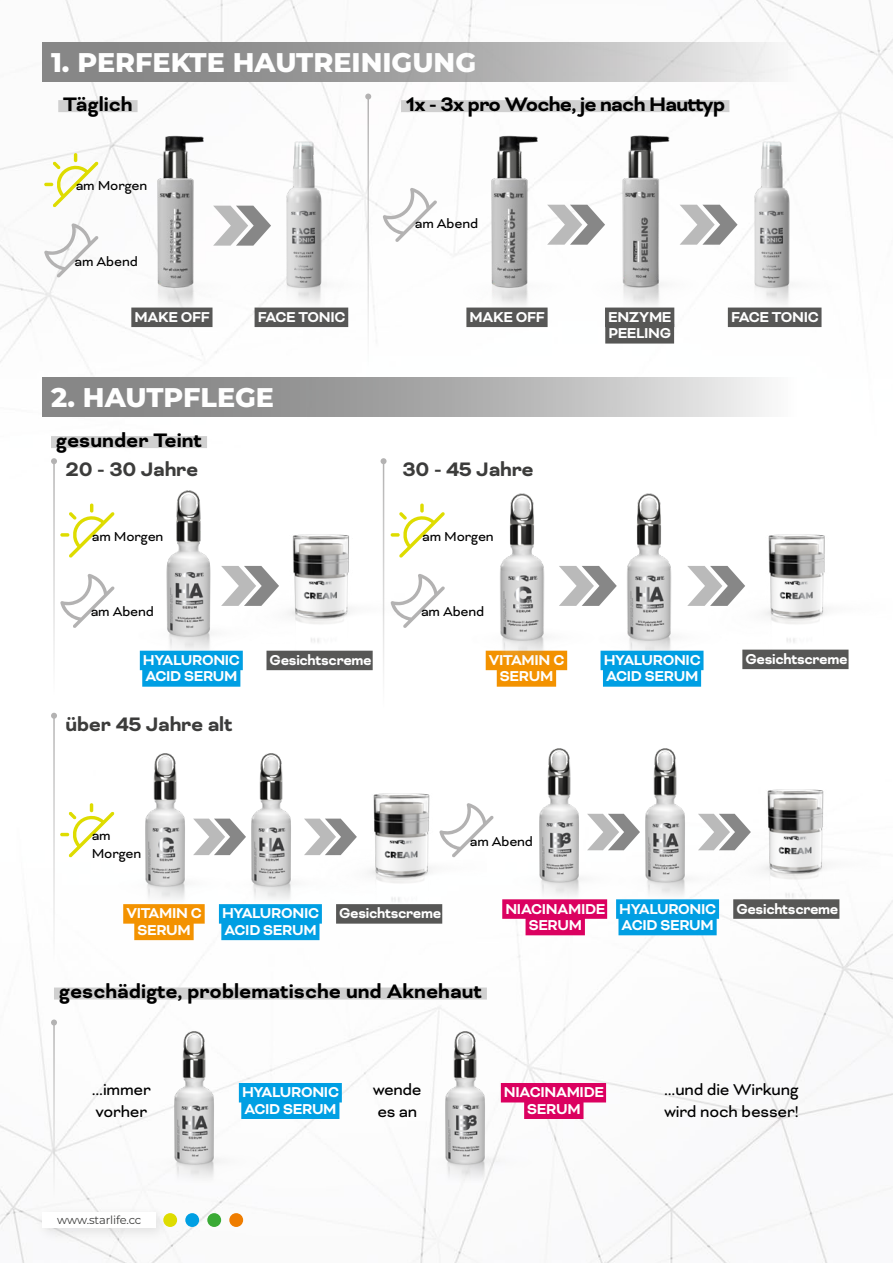
<style>
.page{position:relative;width:893px;height:1263px;background:#fff}
.page>*{position:absolute;margin:0;border:0;box-sizing:border-box;transform-origin:0 0}
.t1{font:800 27px "Montserrat";color:#fff}
.t2{font:700 22.5px "Bicyclette";color:#000}
.t3{font:700 22.5px "Bicyclette";letter-spacing:-.01em;color:#3c3c3b}
.t4{font:700 22.5px "Bicyclette";letter-spacing:-.03em;color:#000}
.t5{font:18px/21.6px "Bicyclette";letter-spacing:-.01em;color:#000}
.t6{font:700 16.5px/16.5px "Bicyclette";letter-spacing:-.02em;color:#fff;scale:.95 1}
.t7{font:15px/18px "Bicyclette";letter-spacing:-.01em;color:#000}
.t8{font:11.55px "Montserrat";letter-spacing:-.015em;color:#3c3c3b}
</style>
<div class="page">
<img style="left:0;top:0;width:893px;height:1263px">
<img style="left:80px;top:119px;width:128px;height:192px">
<img style="left:208px;top:119px;width:192px;height:192px">
<svg style="left:213px;top:206px;width:58px;height:40px"></svg>
<div style="left:131px;top:308px;width:81px;height:19px;background:#575756"></div>
<div style="left:255px;top:308px;width:93px;height:19px;background:#575756"></div>
<img style="left:415px;top:119px;width:131px;height:192px">
<div style="left:466px;top:308px;width:82px;height:19px;background:#575756"></div>
<div style="left:605px;top:308px;width:69px;height:19px;background:#575756"></div>
<div style="left:605px;top:324px;width:69px;height:20px;background:#575756"></div>
<img style="left:738px;top:119px;width:131px;height:192px">
<div style="left:728px;top:308px;width:93px;height:19px;background:#575756"></div>
<img style="left:546px;top:119px;width:192px;height:192px">
<img style="left:98px;top:474px;width:184px;height:184px">
<img style="left:215px;top:494px;width:209px;height:170px">
<svg style="left:221px;top:566px;width:58px;height:40px"></svg>
<div style="left:140px;top:651px;width:103px;height:19px;background:#009fe3"></div>
<div style="left:142px;top:667px;width:98px;height:20px;background:#009fe3"></div>
<div style="left:35px;top:1204px;width:136px;height:38px;background:#000;opacity:.1"></div>
<div style="left:43px;top:1212px;width:113px;height:16px;background:#fff"></div>
<div style="left:163px;top:1213px;width:14px;height:14px;background:#dedc00;border-radius:50%"></div>
<div style="left:185px;top:1213px;width:14px;height:14px;background:#009fe3;border-radius:50%"></div>
<div style="left:207px;top:1213px;width:14px;height:14px;background:#3aaa35;border-radius:50%"></div>
<div style="left:229px;top:1213px;width:14px;height:14px;background:#ef7d00;border-radius:50%"></div>
<hr style="left:383px;top:461px;width:1px;height:247px;background:#b3b2b2">
<svg style="left:381px;top:458px;width:6px;height:6px"></svg>
<img style="left:615px;top:478px;width:127px;height:173px">
<svg style="left:615px;top:566px;width:2px;height:40px"></svg>
<div style="left:486px;top:651px;width:81px;height:19px;background:#f39200"></div>
<div style="left:497px;top:667px;width:59px;height:20px;background:#f39200"></div>
<div style="left:601px;top:651px;width:102px;height:19px;background:#009fe3"></div>
<div style="left:603px;top:667px;width:98px;height:20px;background:#009fe3"></div>
<svg style="left:687px;top:566px;width:3px;height:40px"></svg>
<img style="left:432px;top:478px;width:183px;height:184px">
<img style="left:690px;top:495px;width:203px;height:170px">
<hr style="left:53px;top:716px;width:2px;height:246px;background:#b3b2b2">
<svg style="left:51px;top:713px;width:6px;height:6px"></svg>
<img style="left:250px;top:738px;width:106px;height:166px">
<div style="left:123px;top:904px;width:82px;height:20px;background:#f39200"></div>
<div style="left:134px;top:921px;width:60px;height:19px;background:#f39200"></div>
<div style="left:219px;top:904px;width:103px;height:20px;background:#009fe3"></div>
<div style="left:221px;top:921px;width:98px;height:19px;background:#009fe3"></div>
<img style="left:83px;top:738px;width:167px;height:168px">
<img style="left:295px;top:754px;width:191px;height:156px">
<img style="left:644px;top:733px;width:106px;height:166px">
<div style="left:502px;top:899px;width:105px;height:20px;background:#db0160"></div>
<div style="left:526px;top:916px;width:59px;height:19px;background:#db0160"></div>
<div style="left:616px;top:899px;width:103px;height:20px;background:#009fe3"></div>
<div style="left:618px;top:916px;width:99px;height:19px;background:#009fe3"></div>
<img style="left:476px;top:733px;width:168px;height:168px">
<img style="left:689px;top:749px;width:191px;height:156px">
<div style="left:501px;top:1083px;width:105px;height:19px;background:#db0160"></div>
<div style="left:524px;top:1099px;width:59px;height:20px;background:#db0160"></div>
<img style="left:382px;top:1016px;width:168px;height:168px">
<img style="left:112px;top:1016px;width:167px;height:168px">
<div style="left:239px;top:1083px;width:103px;height:19px;background:#009fe3"></div>
<div style="left:241px;top:1099px;width:98px;height:20px;background:#009fe3"></div>
<hr style="left:53px;top:1022px;width:2px;height:176px;background:#b3b2b2">
<svg style="left:51px;top:1019px;width:6px;height:6px"></svg>
<div style="left:54px;top:987px;width:433px;height:12px;background:#d0d0d0"></div>
<svg style="left:43px;top:377px;width:807px;height:39px"></svg>
<hr style="left:367px;top:97px;width:2px;height:270px;background:#b3b2b2">
<svg style="left:365px;top:94px;width:6px;height:6px"></svg>
<hr style="left:53px;top:461px;width:2px;height:234px;background:#b3b2b2">
<svg style="left:51px;top:458px;width:6px;height:6px"></svg>
<svg style="left:43px;top:43px;width:807px;height:39px"></svg>
<div style="left:58px;top:100px;width:80px;height:12px;background:#d0d0d0"></div>
<div style="left:401px;top:100px;width:328px;height:12px;background:#d0d0d0"></div>
<svg style="left:44px;top:223px;width:55px;height:55px"></svg>
<svg style="left:44px;top:153px;width:54px;height:54px"></svg>
<svg style="left:383px;top:188px;width:54px;height:54px"></svg>
<div style="left:51px;top:436px;width:156px;height:12px;background:#d0d0d0"></div>
<div style="left:266px;top:651px;width:107px;height:19px;background:#575756"></div>
<svg style="left:60px;top:574px;width:55px;height:54px"></svg>
<svg style="left:60px;top:503px;width:55px;height:55px"></svg>
<svg style="left:390px;top:574px;width:55px;height:54px"></svg>
<svg style="left:391px;top:503px;width:54px;height:55px"></svg>
<svg style="left:60px;top:803px;width:54px;height:54px"></svg>
<svg style="left:439px;top:803px;width:55px;height:54px"></svg>
<div style="left:742px;top:650px;width:106px;height:19px;background:#575756"></div>
<div style="left:336px;top:904px;width:106px;height:20px;background:#575756"></div>
<div style="left:733px;top:899px;width:106px;height:20px;background:#575756"></div>
<h1 class="t1" style="left:51px;top:43px;width:427px">1. PERFEKTE HAUTREINIGUNG</h1>
<h2 class="t2" style="left:63px;top:91px;width:71px">Täglich</h2>
<h2 class="t4" style="left:406px;top:91px;width:321px">1x - 3x pro Woche, je nach Hauttyp</h2>
<p class="t7" style="left:76px;top:177px;width:73px">am Morgen</p>
<p class="t7" style="left:75px;top:252px;width:65px">am Abend</p>
<p class="t7" style="left:415px;top:215px;width:65px">am Abend</p>
<p class="t6" style="left:134px;top:309px;width:81px">MAKE OFF</p>
<p class="t6" style="left:258px;top:309px;width:94px">FACE TONIC</p>
<p class="t6" style="left:470px;top:309px;width:81px">MAKE OFF</p>
<p class="t6" style="left:608px;top:309px;width:68px">ENZYME<br>PEELING</p>
<p class="t6" style="left:731px;top:309px;width:94px">FACE TONIC</p>
<h1 class="t1" style="left:51px;top:378px;width:225px">2. HAUTPFLEGE</h1>
<h2 class="t2" style="left:56px;top:427px;width:148px">gesunder Teint</h2>
<h2 class="t3" style="left:65px;top:456px;width:134px">20 - 30 Jahre</h2>
<p class="t7" style="left:92px;top:527px;width:73px">am Morgen</p>
<p class="t7" style="left:91px;top:603px;width:65px">am Abend</p>
<p class="t6" style="left:143px;top:652px;width:104px">HYALURONIC<br>ACID SERUM</p>
<h2 class="t3" style="left:65px;top:711px;width:169px">über 45 Jahre alt</h2>
<p class="t6" style="left:270px;top:652px;width:109px">Gesichtscreme</p>
<h2 class="t3" style="left:402px;top:456px;width:133px">30 - 45 Jahre</h2>
<p class="t7" style="left:422px;top:527px;width:73px">am Morgen</p>
<p class="t7" style="left:421px;top:603px;width:65px">am Abend</p>
<p class="t6" style="left:489px;top:652px;width:81px;text-align:center">VITAMIN C<br>SERUM</p>
<p class="t6" style="left:604px;top:652px;width:104px">HYALURONIC<br>ACID SERUM</p>
<p class="t7" style="left:92px;top:827px;width:51px">am<br>Morgen</p>
<p class="t7" style="left:470px;top:832px;width:65px">am Abend</p>
<p class="t6" style="left:745px;top:651px;width:109px">Gesichtscreme</p>
<p class="t6" style="left:339px;top:905px;width:109px">Gesichtscreme</p>
<p class="t6" style="left:736px;top:900px;width:109px">Gesichtscreme</p>
<p class="t6" style="left:126px;top:905px;width:81px;text-align:center">VITAMIN C<br>SERUM</p>
<p class="t6" style="left:222px;top:905px;width:104px">HYALURONIC<br>ACID SERUM</p>
<p class="t6" style="left:505px;top:900px;width:107px;text-align:center">NIACINAMIDE<br>SERUM</p>
<p class="t6" style="left:619px;top:900px;width:104px">HYALURONIC<br>ACID SERUM</p>
<h2 class="t2" style="left:59px;top:978px;width:424px">geschädigte, problematische und Aknehaut</h2>
<p class="t5" style="left:92px;top:1079px;width:61px">...immer vorher</p>
<p class="t5" style="left:373px;top:1079px;width:50px">wende es an</p>
<p class="t5" style="left:664px;top:1079px;width:136px">...und die Wirkung wird noch besser!</p>
<p class="t6" style="left:242px;top:1084px;width:104px">HYALURONIC<br>ACID SERUM</p>
<p class="t6" style="left:504px;top:1084px;width:107px;text-align:center">NIACINAMIDE<br>SERUM</p>
<p class="t8" style="left:57px;top:1212px;width:86px">www.starlife.cc</p>
</div>
